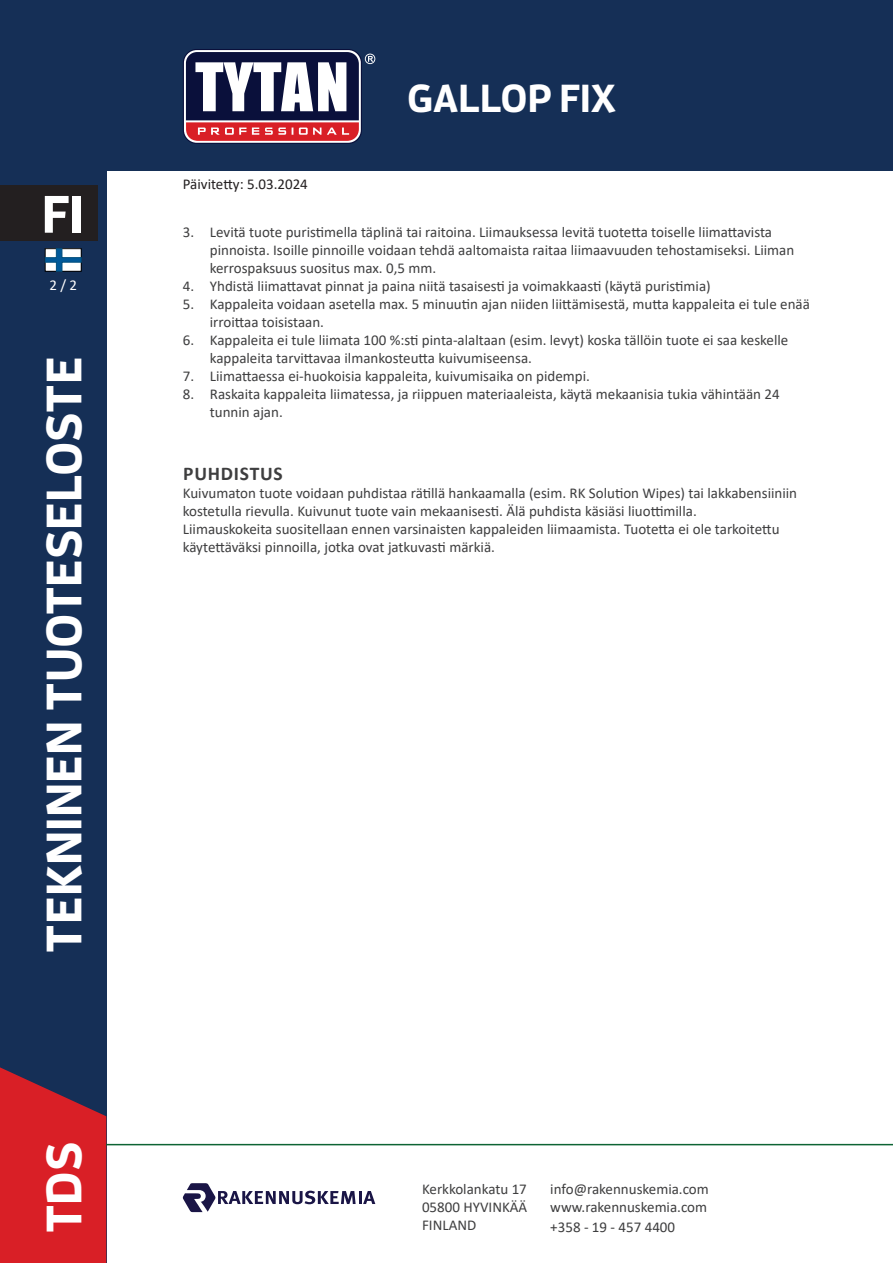
<style>
.page{position:relative;width:893px;height:1263px;background:#fff}
.page>*{position:absolute;margin:0;border:0;box-sizing:border-box;transform-origin:0 0}
.t1{font:700 52.5px "Enzo OT";color:#fff}
.t2{font:700 49.5px "Enzo OT";color:#fff}
.t3{font:700 39px "Enzo OT";color:#fff}
.t4{font:700 19.5px "Calibri";letter-spacing:.04em;color:#3e3e3f}
.t5{font:15px/18px "Calibri";color:#3e3e3f}
.t6{font:15px "Calibri";color:#231f20}
.t7{font:15px "Calibri";color:#fff}
</style>
<div class="page">
<div style="left:0;top:0;width:893px;height:170px;background:#152f56"></div>
<div style="left:0;top:170px;width:106px;height:1093px;background:#152f56"></div>
<svg style="left:0;top:1067px;width:106px;height:196px;background:#c0212c"></svg>
<hr style="left:106px;top:1144px;width:787px;height:1px;background:#0d6434">
<div style="left:0;top:186px;width:98px;height:55px;background:#231f20"></div>
<svg style="left:183px;top:49px;width:179px;height:95px"></svg>
<div style="left:184px;top:50px;width:177px;height:93px;background:#fff;border-radius:13px"></div>
<svg style="left:365px;top:54px;width:10px;height:10px"></svg>
<svg style="left:186px;top:52px;width:173px;height:89px"></svg>
<svg style="left:45px;top:248px;width:36px;height:23px"></svg>
<svg style="left:182px;top:1183px;width:193px;height:29px"></svg>
<h1 class="t1" style="left:42px;top:181px;width:44px">FI</h1>
<p class="t7" style="left:49px;top:275px;width:29px">2 / 2</p>
<h2 class="t2" style="left:33px;top:952px;width:597px;rotate:-90deg">TEKNINEN TUOTESELOSTE</h2>
<h2 class="t2" style="left:33px;top:1233px;width:93px;rotate:-90deg">TDS</h2>
<h3 class="t3" style="left:407px;top:73px;width:211px">GALLOP FIX</h3>
<p class="t6" style="left:183px;top:173px;width:127px">Päivitetty: 5.03.2024</p>
<p class="t5" style="left:210px;top:222px;width:586px;text-indent:-27px">3. Levitä tuote puristimella täplinä tai raitoina. Liimauksessa levitä tuotetta toiselle liimattavista pinnoista. Isoille pinnoille voidaan tehdä aaltomaista raitaa liimaavuuden tehostamiseksi. Liiman kerrospaksuus suositus max. 0,5 mm.</p>
<p class="t5" style="left:183px;top:276px;width:529px">4. Yhdistä liimattavat pinnat ja paina niitä tasaisesti ja voimakkaasti (käytä puristimia)</p>
<p class="t5" style="left:210px;top:294px;width:602px;text-indent:-27px">5. Kappaleita voidaan asetella max. 5 minuutin ajan niiden liittämisestä, mutta kappaleita ei tule enää irroittaa toisistaan.</p>
<p class="t5" style="left:210px;top:330px;width:580px;text-indent:-27px">6. Kappaleita ei tule liimata 100 %:sti pinta-alaltaan (esim. levyt) koska tällöin tuote ei saa keskelle kappaleita tarvittavaa ilmankosteutta kuivumiseensa.</p>
<p class="t5" style="left:183px;top:366px;width:408px">7. Liimattaessa ei-huokoisia kappaleita, kuivumisaika on pidempi.</p>
<p class="t5" style="left:210px;top:384px;width:571px;text-indent:-27px">8. Raskaita kappaleita liimatessa, ja riippuen materiaaleista, käytä mekaanisia tukia vähintään 24 tunnin ajan.</p>
<h3 class="t4" style="left:183px;top:459px;width:101px">PUHDISTUS</h3>
<p class="t5" style="left:183px;top:483px;width:616px">Kuivumaton tuote voidaan puhdistaa rätillä hankaamalla (esim. RK Solution Wipes) tai lakkabensiiniin kostetulla rievulla. Kuivunut tuote vain mekaanisesti. Älä puhdista käsiäsi liuottimilla.<br>Liimauskokeita suositellaan ennen varsinaisten kappaleiden liimaamista. Tuotetta ei ole tarkoitettu käytettäväksi pinnoilla, jotka ovat jatkuvasti märkiä.</p>
<p class="t5" style="left:422px;top:1180px;width:107px;text-align:justify">Kerkkolankatu 17<br>05800 HYVINKÄÄ FINLAND</p>
<p class="t5" style="left:550px;top:1180px;width:160px;line-height:18.6px;text-align:justify">info@rakennuskemia.com www.rakennuskemia.com +358 - 19 - 457 4400</p>
</div>
